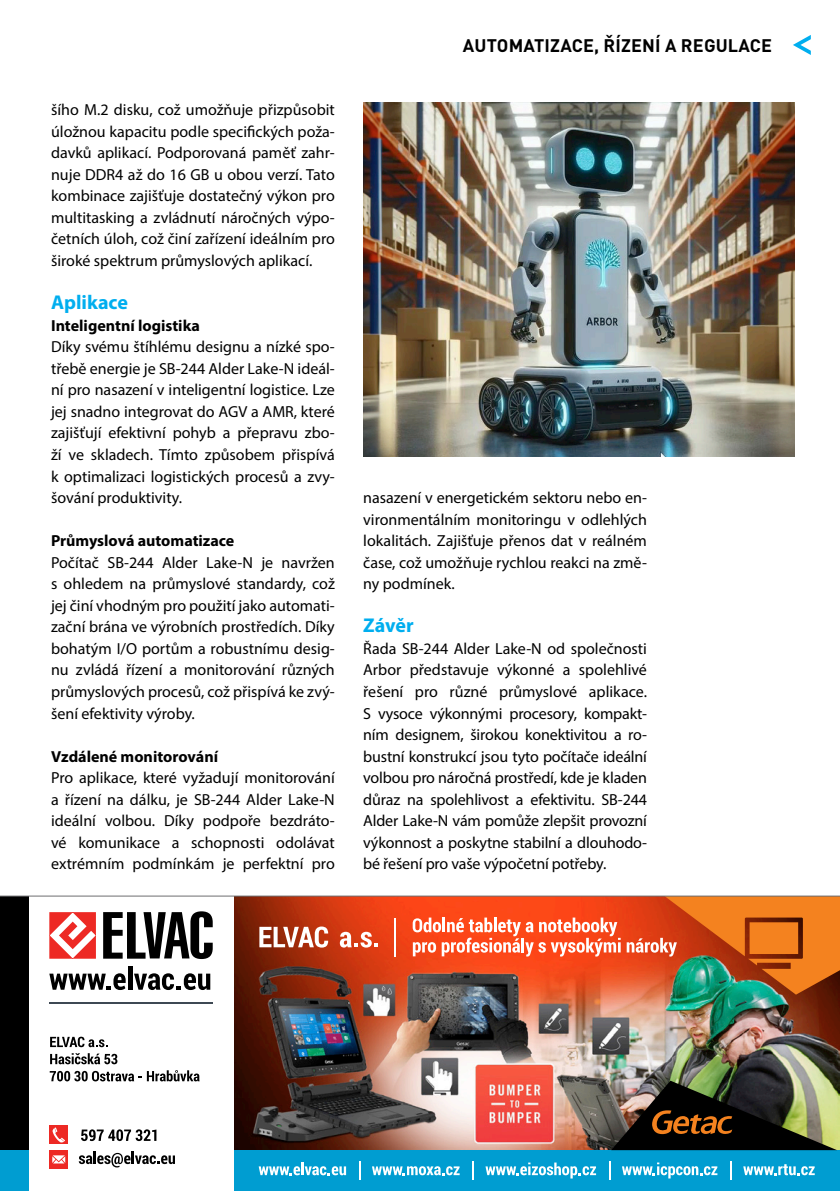
<style>
.page{position:relative;width:840px;height:1191px;background:#fff}
.page>*{position:absolute;margin:0;border:0;box-sizing:border-box;transform-origin:0 0}
.Nadpis{font:700 20px "Myriad Pro";color:#00aeef}
.t1{font:700 18px "DIN Pro";letter-spacing:.01em;color:#000}
.Text_-_prni_odstavec{font:16px/21.6px "Myriad Pro";color:#000;text-align:justify}
.Podnadpis{font:700 16px "Myriad Pro";color:#000}
</style>
<div class="page">
<svg style="left:793px;top:35px;width:17px;height:20px"></svg>
<img style="left:363px;top:102px;width:431px;height:355px">
<img style="left:0;top:896px;width:839px;height:254px">
<div style="left:0;top:1150px;width:839px;height:41px;background:#009dd1"></div>
<div style="left:29px;top:896px;width:204px;height:295px;background:#fff"></div>
<svg style="left:49px;top:912px;width:47px;height:46px"></svg>
<svg style="left:103px;top:911px;width:109px;height:48px"></svg>
<svg style="left:49px;top:973px;width:77px;height:17px"></svg>
<hr style="left:128px;top:966px;width:4px;height:23px;background:#000">
<svg style="left:134px;top:973px;width:76px;height:17px"></svg>
<svg style="left:50px;top:1036px;width:58px;height:11px"></svg>
<svg style="left:50px;top:1053px;width:67px;height:11px"></svg>
<svg style="left:50px;top:1070px;width:149px;height:11px"></svg>
<div style="left:49px;top:1125px;width:19px;height:19px;background:#ed2924"></div>
<svg style="left:52px;top:1127px;width:13px;height:15px"></svg>
<svg style="left:81px;top:1129px;width:75px;height:12px"></svg>
<svg style="left:79px;top:1151px;width:96px;height:16px"></svg>
<svg style="left:259px;top:926px;width:69px;height:21px"></svg>
<svg style="left:339px;top:931px;width:39px;height:16px"></svg>
<hr style="left:394px;top:917px;width:1px;height:39px;background:#fff">
<svg style="left:412px;top:917px;width:208px;height:39px"></svg>
<hr style="left:49px;top:1001px;width:163px;height:2px;background:#3e4853">
<div style="left:49px;top:1150px;width:19px;height:18px;background:#ed2924"></div>
<svg style="left:52px;top:1155px;width:13px;height:8px"></svg>
<svg style="left:626px;top:896px;width:213px;height:98px;background:#c26829"></svg>
<svg style="left:258px;top:1162px;width:88px;height:13px"></svg>
<svg style="left:372px;top:1166px;width:87px;height:9px"></svg>
<svg style="left:485px;top:1162px;width:110px;height:16px"></svg>
<svg style="left:622px;top:1162px;width:95px;height:16px"></svg>
<svg style="left:743px;top:1164px;width:71px;height:11px"></svg>
<svg style="left:359px;top:1161px;width:1px;height:18px"></svg>
<svg style="left:472px;top:1161px;width:2px;height:18px"></svg>
<svg style="left:609px;top:1161px;width:1px;height:18px"></svg>
<svg style="left:730px;top:1161px;width:1px;height:18px"></svg>
<img style="left:611px;top:1080px;width:225px;height:70px">
<hr style="left:0;top:895px;width:839px;height:1px;background:#6d6e70">
<p class="Text_-_prni_odstavec" style="left:51px;top:99px;width:285px">šího M.2 disku, což umožňuje přizpůsobit úložnou kapacitu podle specifických poža&shy;davků aplikací. Podporovaná paměť zahr&shy;nuje DDR4 až do 16 GB u obou verzí. Tato kombinace zajišťuje dostatečný výkon pro multitasking a zvládnutí náročných výpo&shy;četních úloh, což činí zařízení ideálním pro široké spektrum průmyslových aplikací.</p>
<p class="Nadpis" style="left:51px;top:289px;width:78px">Aplikace</p>
<p class="Podnadpis" style="left:51px;top:315px;width:150px">Inteligentní logistika</p>
<p class="Text_-_prni_odstavec" style="left:51px;top:336px;width:285px">Díky svému štíhlému designu a nízké spo&shy;třebě energie je SB-244 Alder Lake-N ideál&shy;ní pro nasazení v inteligentní logistice. Lze jej snadno integrovat do AGV a AMR, které zajišťují efektivní pohyb a přepravu zbo&shy;ží ve skladech. Tímto způsobem přispívá k optimalizaci logistických procesů a zvy&shy;šování produktivity.</p>
<p class="Podnadpis" style="left:51px;top:530px;width:185px">Průmyslová automatizace</p>
<p class="Text_-_prni_odstavec" style="left:51px;top:551px;width:285px">Počítač SB-244 Alder Lake-N je navržen s ohledem na průmyslové standardy, což jej činí vhodným pro použití jako automati&shy;zační brána ve výrobních prostředích. Díky bohatým I/O portům a robustnímu desig&shy;nu zvládá řízení a monitorování různých průmyslových procesů, což přispívá ke zvý&shy;šení efektivity výroby.</p>
<p class="Podnadpis" style="left:51px;top:746px;width:168px">Vzdálené monitorování</p>
<p class="Text_-_prni_odstavec" style="left:51px;top:767px;width:285px">Pro aplikace, které vyžadují monitorování a řízení na dálku, je SB-244 Alder Lake-N ideální volbou. Díky podpoře bezdráto&shy;vé komunikace a schopnosti odolávat extrémním podmínkám je perfektní pro</p>
<p class="t1" style="left:462px;top:33px;width:310px">AUTOMATIZACE, ŘÍZENÍ A REGULACE</p>
<p class="Text_-_prni_odstavec" style="left:363px;top:486px;width:285px">nasazení v energetickém sektoru nebo en&shy;vironmentálním monitoringu v odlehlých lokalitách. Zajišťuje přenos dat v reálném čase, což umožňuje rychlou reakci na změ&shy;ny podmínek.</p>
<p class="Nadpis" style="left:363px;top:612px;width:52px">Závěr</p>
<p class="Text_-_prni_odstavec" style="left:363px;top:637px;width:285px">Řada SB-244 Alder Lake-N od společnosti Arbor představuje výkonné a spolehlivé řešení pro různé průmyslové aplikace.<br>S vysoce výkonnými procesory, kompakt&shy;ním designem, širokou konektivitou a ro&shy;bustní konstrukcí jsou tyto počítače ideální volbou pro náročná prostředí, kde je kladen důraz na spolehlivost a efektivitu. SB-244<br>Alder Lake-N vám pomůže zlepšit provozní výkonnost a poskytne stabilní a dlouhodo&shy;bé řešení pro vaše výpočetní potřeby.</p>
</div>
